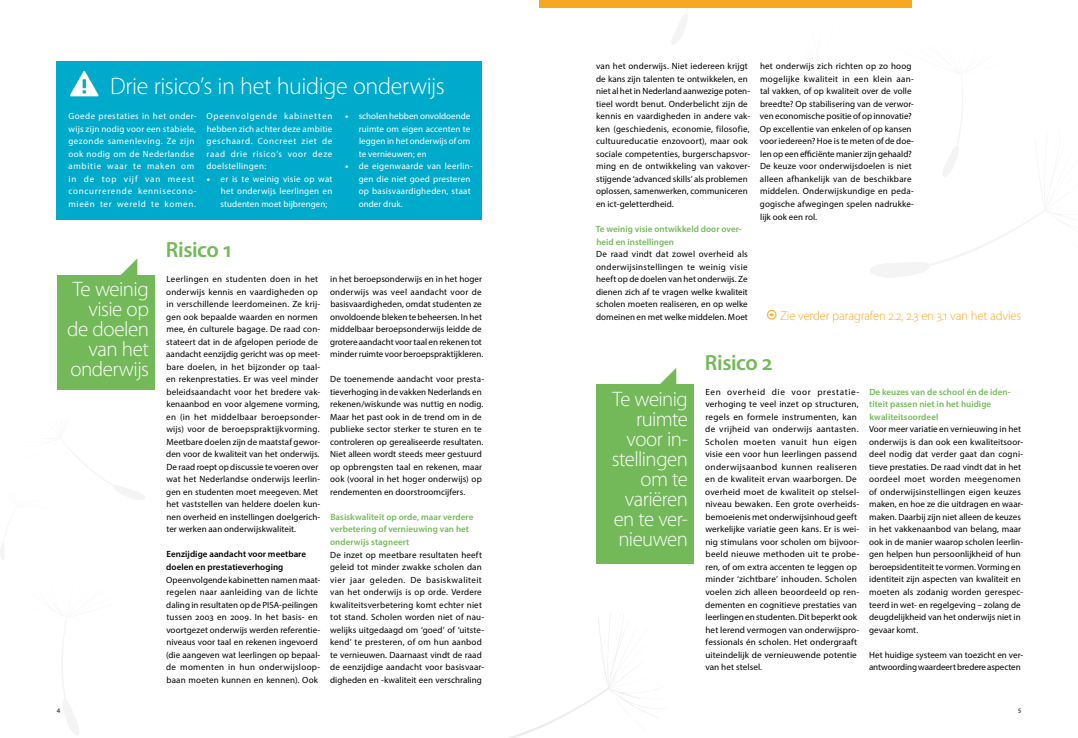
<style>
.page{position:relative;width:1078px;height:738px;background:#fff}
.page>*{position:absolute;margin:0;border:0;box-sizing:border-box;transform-origin:0 0}
.t1{font:59.5px "Entypo";color:#fff}
.t2{font:300 24px "Myriad Pro";letter-spacing:-.015em;color:#fff}
.t3{font:600 22px "Myriad Pro";letter-spacing:-.02em;color:#74b959}
.t4{font:300 21px/20px "Myriad Pro";letter-spacing:-.025em;color:#fff;text-align:right}
.t5{font:300 13px "Myriad Pro";letter-spacing:-.015em;color:#f7a823}
.t6{font:9px/12.5px "Myriad Pro";letter-spacing:.01em;color:#000}
.t7{font:9px/12.5px "Myriad Pro";letter-spacing:.035em;color:#fff;text-align:justify}
.t8{font:600 9px/12.5px "Myriad Pro";letter-spacing:.005em;color:#74b959}
.t9{font:9px/12.5px "Myriad Pro";letter-spacing:.055em;color:#fff}
.t10{font:600 9px/12.5px "Myriad Pro";letter-spacing:.005em;color:#000}
.t11{font:7px "Myriad Pro";color:#000}
.s1{font-weight:900}
.s2{font-family:"Calibri"}
</style>
<div class="page">
<svg style="left:672px;top:8px;width:16px;height:36px"></svg>
<svg style="left:812px;top:73px;width:251px;height:204px"></svg>
<svg style="left:62px;top:629px;width:17px;height:106px"></svg>
<svg style="left:1px;top:455px;width:144px;height:105px"></svg>
<svg style="left:512px;top:618px;width:146px;height:119px"></svg>
<div style="left:57px;top:274px;width:97px;height:115px;background:#74b959"></div>
<svg style="left:119px;top:259px;width:18px;height:16px"></svg>
<div style="left:595px;top:384px;width:98px;height:179px;background:#74b959"></div>
<svg style="left:660px;top:368px;width:16px;height:16px"></svg>
<div style="left:57px;top:61px;width:425px;height:158px;background:#00aaca"></div>
<div style="left:539px;top:0;width:372px;height:8px;background:#f7a823"></div>
<h1 class="t1" style="left:67px;top:43px;width:36px">⚠</h1>
<h2 class="t2" style="left:110px;top:72px;width:336px">Drie risico’s in het huidige onderwijs</h2>
<p class="t9" style="left:68px;top:110px;width:130px">Goede prestaties in het onder&shy;wijs zijn nodig voor een stabiele, gezonde samenleving. Ze zijn ook nodig om de Nederlandse ambitie waar te maken om in de top vijf van meest concurrerende kennisecono&shy;mieën ter wereld te komen.</p>
<p class="t7" style="left:206px;top:110px;width:127px">Opeenvolgende kabinetten hebben zich achter deze ambitie geschaard. Concreet ziet de raad drie risico’s voor deze doelstellingen:</p>
<p class="t7" style="left:359px;top:110px;width:113px;text-indent:-14px"><span class="s1">•</span> scholen hebben onvoldoende ruimte om eigen accenten te leggen in het onderwijs of om te vernieuwen<span class="s2">; en</span></p>
<p class="t7" style="left:358px;top:160px;width:116px;text-align:left;text-indent:-14px"><span class="s1">•</span> de eigenwaarde van leerlin&shy;gen die niet goed presteren op basisvaardigheden, staat onder druk.</p>
<p class="t7" style="left:220px;top:172px;width:113px;text-indent:-14px"><span class="s1">•</span> er is te weinig visie op wat het onderwijs leerlingen en studenten moet bijbrengen<span class="s2">;</span></p>
<h3 class="t4" style="left:67px;top:279px;width:83px">Te weinig visie op de doelen van het onderwijs</h3>
<h3 class="t3" style="left:166px;top:235px;width:67px">Risico 1</h3>
<p class="t6" style="left:166px;top:272px;width:155px">Leerlingen en studenten doen in het onderwijs kennis en vaardigheden op in verschillende leerdomeinen. Ze krij&shy;gen ook bepaalde waarden en normen mee, én culturele bagage. De raad con&shy;stateert dat in de afgelopen periode de aandacht eenzijdig gericht was op meet&shy;bare doelen, in het bijzonder op taal&shy;en rekenprestaties. Er was veel minder beleidsaandacht voor het bredere vak&shy;kenaanbod en voor algemene vorming, en (in het middelbaar beroepsonder&shy;wijs) voor de beroepspraktijkvorming.<br>Meetbare doelen zijn de maatstaf gewor&shy;den voor de kwaliteit van het onderwijs.<br>De raad roept op discussie te voeren over wat het Nederlandse onderwijs leerlin&shy;gen en studenten moet meegeven. Met het vaststellen van heldere doelen kun&shy;nen overheid en instellingen doelgerich&shy;ter werken aan onderwijskwaliteit.</p>
<p class="t10" style="left:166px;top:547px;width:141px">Eenzijdige aandacht voor meetbare doelen en prestatieverhoging</p>
<p class="t6" style="left:166px;top:572px;width:156px">Opeenvolgende kabinetten namen maat&shy;regelen naar aanleiding van de lichte daling in resultaten op de PISA-peilingen tussen 2003 en 2009. In het basis- en voortgezet onderwijs werden referentie&shy;niveaus voor taal en rekenen ingevoerd (die aangeven wat leerlingen op bepaal&shy;de momenten in hun onderwijsloop&shy;baan moeten kunnen en kennen). Ook</p>
<p class="t6" style="left:330px;top:272px;width:155px">in het beroepsonderwijs en in het hoger onderwijs was veel aandacht voor de basisvaardigheden, omdat studenten ze onvoldoende bleken te beheersen. In het middelbaar beroepsonderwijs leidde de grotere aandacht voor taal en rekenen tot minder ruimte voor beroepspraktijkleren.</p>
<p class="t6" style="left:330px;top:372px;width:155px">De toenemende aandacht voor presta&shy;tieverhoging in de vakken Nederlands en rekenen/wiskunde was nuttig en nodig.<br>Maar het past ook in de trend om in de publieke sector sterker te sturen en te controleren op gerealiseerde resultaten.<br>Niet alleen wordt steeds meer gestuurd op opbrengsten taal en rekenen, maar ook (vooral in het hoger onderwijs) op rendementen en doorstroomcijfers.</p>
<p class="t8" style="left:330px;top:510px;width:145px">Basiskwaliteit op orde, maar verdere verbetering of vernieuwing van het onderwijs stagneert</p>
<p class="t6" style="left:330px;top:547px;width:155px">De inzet op meetbare resultaten heeft geleid tot minder zwakke scholen dan vier jaar geleden. De basiskwaliteit van het onderwijs is op orde. Verdere kwaliteitsverbetering komt echter niet tot stand. Scholen worden niet of nau&shy;welijks uitgedaagd om ‘goed’ of ‘uitste&shy;kend’ te presteren, of om hun aanbod te vernieuwen. Daarnaast vindt de raad de eenzijdige aandacht voor basisvaar&shy;digheden en -kwaliteit een verschraling</p>
<p class="t6" style="left:596px;top:60px;width:155px">van het onderwijs. Niet iedereen krijgt de kans zijn talenten te ontwikkelen, en niet al het in Nederland aanwezige poten&shy;tieel wordt benut. Onderbelicht zijn de kennis en vaardigheden in andere vak&shy;ken (geschiedenis, economie, filosofie, cultuureducatie enzovoort), maar ook sociale competenties, burgerschapsvor&shy;ming en de ontwikkeling van vakover&shy;stijgende ‘advanced skills’ als problemen oplossen, samenwerken, communiceren en ict-geletterdheid.</p>
<p class="t8" style="left:595px;top:222px;width:147px">Te weinig visie ontwikkeld door over&shy;heid en instellingen</p>
<p class="t6" style="left:596px;top:247px;width:153px;text-align:justify">De raad vindt dat zowel overheid als onderwijsinstellingen te weinig visie heeft op de doelen van het onderwijs. Ze dienen zich af te vragen welke kwaliteit scholen moeten realiseren, en op welke domeinen en met welke middelen. Moet</p>
<p class="t6" style="left:759px;top:60px;width:155px">het onderwijs zich richten op zo hoog mogelijke kwaliteit in een klein aan&shy;tal vakken, of op kwaliteit over de volle breedte? Op stabilisering van de verwor&shy;ven economische positie of op innovatie?<br>Op excellentie van enkelen of op kansen voor iedereen? Hoe is te meten of de doe&shy;len op een efficiënte manier zijn gehaald?<br>De keuze voor onderwijsdoelen is niet alleen afhankelijk van de beschikbare middelen. Onderwijskundige en peda&shy;gogische afwegingen spelen nadrukke&shy;lijk ook een rol.</p>
<h3 class="t5" style="left:780px;top:307px;width:242px">Zie verder paragrafen 2.2, 2.3 en 3.1 van het advies</h3>
<h3 class="t3" style="left:704px;top:348px;width:69px">Risico 2</h3>
<h3 class="t4" style="left:611px;top:388px;width:78px">Te weinig ruimte voor in&shy;stellingen om te variëren en te ver&shy;nieuwen</h3>
<p class="t6" style="left:705px;top:385px;width:156px">Een overheid die voor prestatie&shy;verhoging te veel inzet op structuren, regels en formele instrumenten, kan de vrijheid van onderwijs aantasten.<br>Scholen moeten vanuit hun eigen visie een voor hun leerlingen passend onderwijsaanbod kunnen realiseren en de kwaliteit ervan waarborgen. De overheid moet de kwaliteit op stelsel&shy;niveau bewaken. Een grote overheids&shy;bemoeienis met onderwijsinhoud geeft werkelijke variatie geen kans. Er is wei&shy;nig stimulans voor scholen om bijvoor&shy;beeld nieuwe methoden uit te probe&shy;ren, of om extra accenten te leggen op minder ‘zichtbare’ inhouden. Scholen voelen zich alleen beoordeeld op ren&shy;dementen en cognitieve prestaties van leerlingen en studenten. Dit beperkt ook het lerend vermogen van onderwijspro&shy;fessionals én scholen. Het ondergraaft uiteindelijk de vernieuwende potentie van het stelsel.</p>
<p class="t8" style="left:869px;top:385px;width:143px">De keuzes van de school én de iden&shy;titeit passen niet in het huidige kwaliteitsoordeel</p>
<p class="t6" style="left:868px;top:422px;width:155px">Voor meer variatie en vernieuwing in het onderwijs is dan ook een kwaliteitsoor&shy;deel nodig dat verder gaat dan cogni&shy;tieve prestaties. De raad vindt dat in het oordeel moet worden meegenomen of onderwijsinstellingen eigen keuzes maken, en hoe ze die uitdragen en waar&shy;maken. Daarbij zijn niet alleen de keuzes in het vakkenaanbod van belang, maar ook in de manier waarop scholen leerlin&shy;gen helpen hun persoonlijkheid of hun beroepsidentiteit te vormen. Vorming en identiteit zijn aspecten van kwaliteit en moeten als zodanig worden gerespec&shy;teerd in wet- en regelgeving – zolang de deugdelijkheid van het onderwijs niet in gevaar komt.</p>
<p class="t6" style="left:868px;top:647px;width:155px">Het huidige systeem van toezicht en ver&shy;antwoording waardeert bredere aspecten</p>
<p class="t11" style="left:57px;top:704px;width:5px">4</p>
<p class="t11" style="left:1017px;top:705px;width:5px">5</p>
</div>
